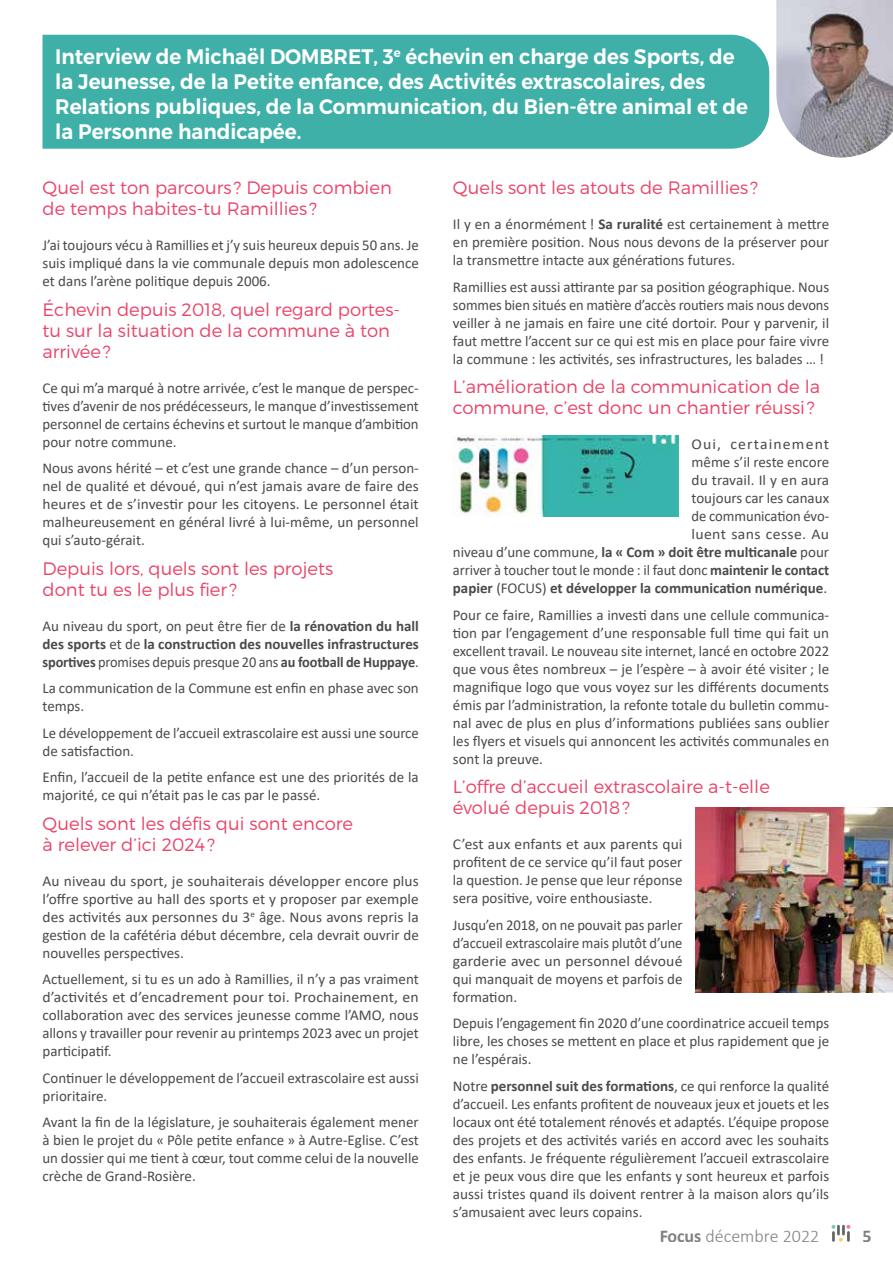
<style>
.page{position:relative;width:893px;height:1263px;background:#fff}
.page>*{position:absolute;margin:0;border:0;box-sizing:border-box;transform-origin:0 0}
.t1{font:600 21px/25.2px "Montserrat";color:#fff;scale:.95 1}
.t2{font:300 18px/21px "Montserrat";color:#e94368}
.t3{font:300 18px "Calibri";color:#4a4a49}
.t4{font:700 18px "Calibri";color:#4a4a49}
.t5{font:15px/18px "Calibri";color:#4a4a49;text-align:justify}
.t6{font:15px/18px "Calibri";color:#4a4a49;text-align:right;scale:1.05 1}
.t7{font:700 15px/18px "Calibri";letter-spacing:-.01em;color:#4a4a49;text-align:justify}
.s1{font-weight:400}
.s2{font-weight:700}
</style>
<div class="page">
<svg style="left:831px;top:1225px;width:19px;height:17px"></svg>
<div style="left:43px;top:35px;width:726px;height:114px;background:#3fb0a8"></div>
<img style="left:776px;top:0;width:117px;height:158px">
<img style="left:453px;top:436px;width:226px;height:80px">
<img style="left:695px;top:807px;width:198px;height:185px">
<h1 class="t1" style="left:55px;top:44px;width:731px">Interview de Michaël DOMBRET, 3<sup>e</sup> échevin en charge des Sports, de la Jeunesse, de la Petite enfance, des Activités extrascolaires, des Relations publiques, de la Communication, du Bien-être animal et de la Personne handicapée.</h1>
<p class="t2" style="left:43px;top:177px;width:351px">Quel est ton parcours ? Depuis combien de temps habites-tu Ramillies ?</p>
<p class="t5" style="left:43px;top:236px;width:378px">J’ai toujours vécu à Ramillies et j’y suis heureux depuis 50 ans. Je suis impliqué dans la vie communale depuis mon adolescence et dans l’arène politique depuis 2006.</p>
<p class="t2" style="left:43px;top:298px;width:359px">Échevin depuis 2018, quel regard portes&shy;tu sur la situation de la commune à ton arrivée?</p>
<p class="t5" style="left:43px;top:378px;width:378px">Ce qui m’a marqué à notre arrivée, c’est le manque de perspec&shy;tives d’avenir de nos prédécesseurs, le manque d’investissement personnel de certains échevins et surtout le manque d’ambition pour notre commune.</p>
<p class="t5" style="left:43px;top:459px;width:378px">Nous avons hérité – et c’est une grande chance – d’un person&shy;nel de qualité et dévoué, qui n’est jamais avare de faire des heures et de s’investir pour les citoyens. Le personnel était malheureusement en général livré à lui-même, un personnel qui s’auto-gérait.</p>
<p class="t2" style="left:43px;top:558px;width:292px">Depuis lors, quels sont les projets dont tu es le plus fier ?</p>
<p class="t7" style="left:43px;top:617px;width:378px"><span class="s1">Au niveau du sport, on peut être fier de</span> la rénovation du hall des sports <span class="s1">et de</span> la construction des nouvelles infrastructures sportives <span class="s1">promises depuis presque 20 ans</span> au football de Huppaye<span class="s1">.</span></p>
<p class="t5" style="left:43px;top:679px;width:378px">La communication de la Commune est enfin en phase avec son temps.</p>
<p class="t5" style="left:43px;top:723px;width:378px">Le développement de l’accueil extrascolaire est aussi une source de satisfaction.</p>
<p class="t5" style="left:43px;top:768px;width:378px">Enfin, l’accueil de la petite enfance est une des priorités de la majorité, ce qui n’était pas le cas par le passé.</p>
<p class="t2" style="left:43px;top:813px;width:312px">Quels sont les défis qui sont encore à relever d’ici 2024?</p>
<p class="t5" style="left:43px;top:871px;width:378px">Au niveau du sport, je souhaiterais développer encore plus l’offre sportive au hall des sports et y proposer par exemple des activités aux personnes du 3<sup>e</sup> âge. Nous avons repris la gestion de la cafétéria début décembre, cela devrait ouvrir de nouvelles perspectives.</p>
<p class="t5" style="left:43px;top:970px;width:378px">Actuellement, si tu es un ado à Ramillies, il n’y a pas vraiment d’activités et d’encadrement pour toi. Prochainement, en collaboration avec des services jeunesse comme l’AMO, nous allons y travailler pour revenir au printemps 2023 avec un projet participatif.</p>
<p class="t5" style="left:43px;top:1068px;width:378px">Continuer le développement de l’accueil extrascolaire est aussi prioritaire.</p>
<p class="t5" style="left:43px;top:1113px;width:378px">Avant la fin de la législature, je souhaiterais également mener à bien le projet du « Pôle petite enfance » à Autre-Eglise. C’est un dossier qui me tient à cœur, tout comme celui de la nouvelle crèche de Grand-Rosière.</p>
<p class="t2" style="left:453px;top:177px;width:307px">Quels sont les atouts de Ramillies ?</p>
<p class="t5" style="left:453px;top:215px;width:378px">Il y en a énormément ! <span class="s2">Sa ruralité</span> est certainement à mettre en première position. Nous nous devons de la préserver pour la transmettre intacte aux générations futures.</p>
<p class="t5" style="left:453px;top:277px;width:378px">Ramillies est aussi attirante par sa position géographique. Nous sommes bien situés en matière d’accès routiers mais nous devons veiller à ne jamais en faire une cité dortoir. Pour y parvenir, il faut mettre l’accent sur ce qui est mis en place pour faire vivre la commune : les activités, ses infrastructures, les balades … !</p>
<p class="t2" style="left:453px;top:376px;width:369px">L’amélioration de la communication de la commune, c’est donc un chantier réussi ?</p>
<p class="t6" style="left:453px;top:435px;width:360px">Oui, certainement<br>même s’il reste encore<br>du travail. Il y en aura<br>toujours car les canaux<br>de communication évo-<br>luent sans cesse. Au<br>niveau d’une commune, <span class="s2">la « Com » doit être multicanale</span> pour arriver à toucher tout le monde : il faut donc <span class="s2">maintenir le contact papier</span> (FOCUS) <span class="s2">et développer la communication numérique</span>.</p>
<p class="t5" style="left:453px;top:605px;width:378px">Pour ce faire, Ramillies a investi dans une cellule communica&shy;tion par l’engagement d’une responsable full time qui fait un excellent travail. Le nouveau site internet, lancé en octobre 2022 que vous êtes nombreux – je l’espère – à avoir été visiter ; le magnifique logo que vous voyez sur les différents documents émis par l’administration, la refonte totale du bulletin commu&shy;nal avec de plus en plus d’informations publiées sans oublier les flyers et visuels qui annoncent les activités communales en sont la preuve.</p>
<p class="t2" style="left:453px;top:776px;width:319px">L’offre d’accueil extrascolaire a-t-elle évolué depuis 2018?</p>
<p class="t5" style="left:453px;top:835px;width:231px">C’est aux enfants et aux parents qui profitent de ce service qu’il faut poser la question. Je pense que leur réponse sera positive, voire enthousiaste.</p>
<p class="t5" style="left:453px;top:915px;width:231px">Jusqu’en 2018, on ne pouvait pas parler d’accueil extrascolaire mais plutôt d’une garderie avec un personnel dévoué qui manquait de moyens et parfois de formation.</p>
<p class="t5" style="left:453px;top:1014px;width:378px">Depuis l’engagement fin 2020 d’une coordinatrice accueil temps libre, les choses se mettent en place et plus rapidement que je ne l’espérais.</p>
<p class="t5" style="left:453px;top:1076px;width:378px">Notre <span class="s2">personnel suit des formations</span>, ce qui renforce la qualité d’accueil. Les enfants profitent de nouveaux jeux et jouets et les locaux ont été totalement rénovés et adaptés. L’équipe propose des projets et des activités variés en accord avec les souhaits des enfants. Je fréquente régulièrement l’accueil extrascolaire et je peux vous dire que les enfants y sont heureux et parfois aussi tristes quand ils doivent rentrer à la maison alors qu’ils s’amusaient avec leurs copains.</p>
<p class="t3" style="left:659px;top:1224px;width:161px"><span class="s2">Focus</span> décembre 2022</p>
<p class="t4" style="left:863px;top:1223px;width:11px">5</p>
</div>
